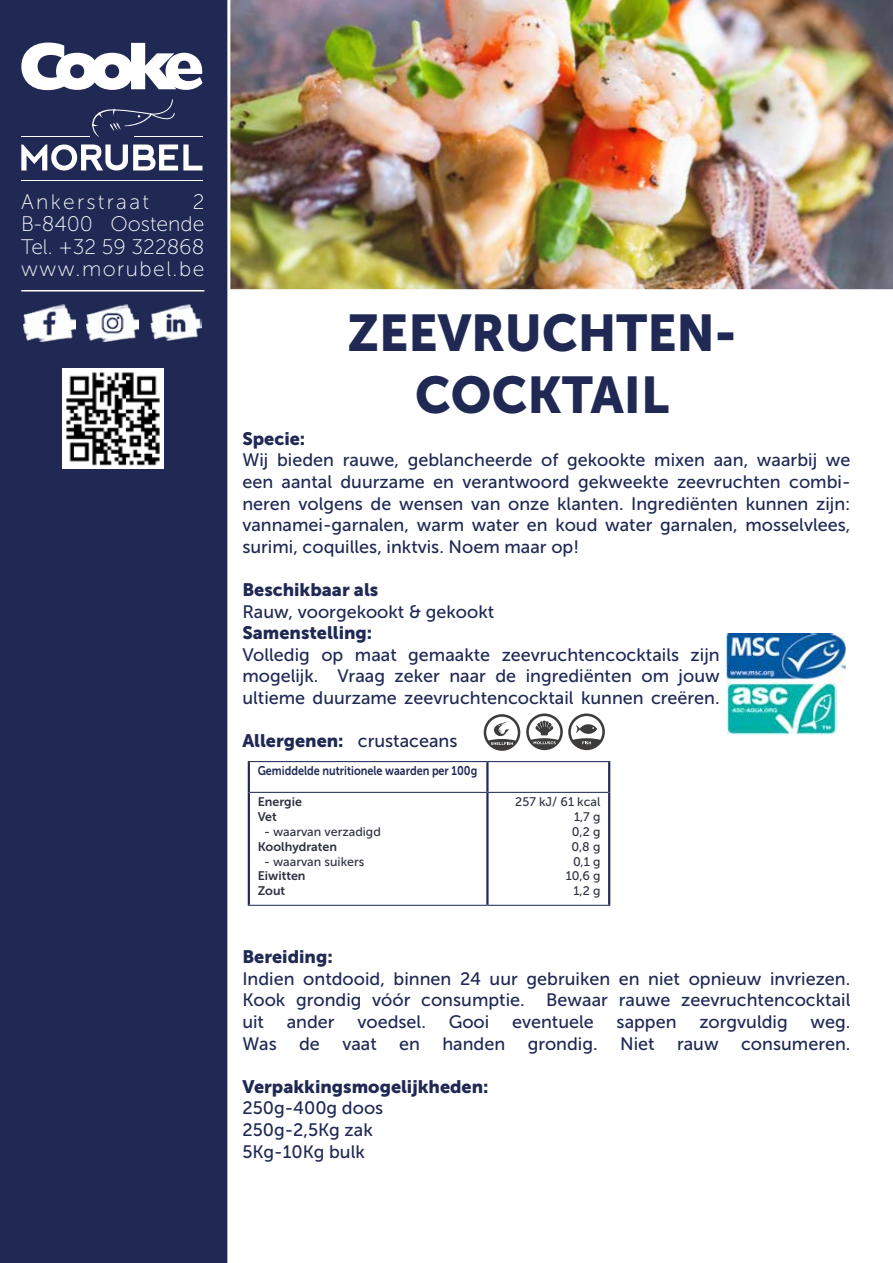
<style>
.page{position:relative;width:893px;height:1263px;background:#fff}
.page>*{position:absolute;margin:0;border:0;box-sizing:border-box;transform-origin:0 0}
.t1{font:51.3px/61.5px "Museo Sans 900";color:#1f2954;text-align:center}
.t2{font:21px/22.5px "Museo Sans 100";letter-spacing:.035em;color:#fff;text-align:justify}
.t3{font:21px "Museo Sans 100";letter-spacing:.11em;color:#fff}
.t4{font:18px/21.6px "Museo Sans 500";color:#1f2954;text-align:justify}
.t5{font:18px "Museo Sans 900";color:#1f2954}
.t6{font:12.6px "Museo Sans 700";color:#1f2954;scale:.86 1}
.t7{font:12.45px/15px "Museo Sans 500";color:#2e3142;text-align:right}
.t8{font:12.45px/15px "Museo Sans 700";color:#2e3142}
.s1{font-family:"Museo Sans 500"}
</style>
<div class="page">
<img style="left:230px;top:0;width:663px;height:289px">
<hr style="left:248px;top:761px;width:239px;height:1px;background:#1f2954">
<hr style="left:487px;top:761px;width:123px;height:1px;background:#1f2954">
<hr style="left:250px;top:792px;width:237px;height:1px;background:#1f2954">
<hr style="left:487px;top:792px;width:121px;height:1px;background:#1f2954">
<hr style="left:248px;top:762px;width:2px;height:30px;background:#1f2954">
<hr style="left:486px;top:762px;width:3px;height:30px;background:#1f2954">
<hr style="left:608px;top:762px;width:2px;height:30px;background:#1f2954">
<hr style="left:248px;top:792px;width:2px;height:113px;background:#1f2954">
<hr style="left:486px;top:793px;width:3px;height:112px;background:#1f2954">
<hr style="left:608px;top:792px;width:2px;height:113px;background:#1f2954">
<hr style="left:248px;top:905px;width:239px;height:1px;background:#1f2954">
<hr style="left:487px;top:905px;width:123px;height:1px;background:#1f2954">
<div style="left:484px;top:714px;width:36px;height:37px;background:#3d3c3b;border-radius:50%"></div>
<svg style="left:486px;top:717px;width:32px;height:28px"></svg>
<svg style="left:526px;top:713px;width:37px;height:37px"></svg>
<svg style="left:529px;top:716px;width:31px;height:28px"></svg>
<svg style="left:568px;top:713px;width:37px;height:37px"></svg>
<svg style="left:571px;top:716px;width:31px;height:28px"></svg>
<div style="left:0;top:0;width:228px;height:1263px;background:#1f2954"></div>
<img style="left:63px;top:368px;width:100px;height:101px">
<img style="left:24px;top:304px;width:51px;height:37px">
<img style="left:87px;top:304px;width:51px;height:37px">
<img style="left:150px;top:304px;width:51px;height:38px">
<hr style="left:21px;top:290px;width:183px;height:1px;background:#fff">
<svg style="left:21px;top:144px;width:181px;height:26px"></svg>
<hr style="left:21px;top:136px;width:69px;height:1px;background:#fff">
<hr style="left:134px;top:136px;width:69px;height:1px;background:#fff">
<hr style="left:21px;top:180px;width:182px;height:1px;background:#fff">
<svg style="left:89px;top:99px;width:86px;height:38px"></svg>
<svg style="left:21px;top:43px;width:182px;height:47px"></svg>
<img style="left:726px;top:682px;width:110px;height:53px">
<img style="left:726px;top:634px;width:119px;height:48px">
<p class="t2" style="left:21px;top:191px;width:185px;text-indent:171px">2<br>B-8400 Oostende Tel. +32 59 322868 www.morubel.be</p>
<p class="t3" style="left:21px;top:190px;width:129px">Ankerstraat</p>
<h1 class="t1" style="left:347px;top:302px;width:391px">ZEEVRUCHTEN-<br>COCKTAIL</h1>
<p class="t5" style="left:242px;top:428px;width:64px">Specie:</p>
<p class="t4" style="left:242px;top:449px;width:610px">Wij bieden rauwe, geblancheerde of gekookte mixen aan, waarbij we een aantal duurzame en verantwoord gekweekte zeevruchten combi&shy;neren volgens de wensen van onze klanten. Ingrediënten kunnen zijn: vannamei-garnalen, warm water en koud water garnalen, mosselvlees, surimi, coquilles, inktvis. Noem maar op!</p>
<p class="t5" style="left:242px;top:579px;width:137px">Beschikbaar als</p>
<p class="t4" style="left:242px;top:601px;width:253px">Rauw, voorgekookt &amp; gekookt</p>
<p class="t5" style="left:242px;top:623px;width:131px">Samenstelling:</p>
<p class="t4" style="left:242px;top:644px;width:479px">Volledig op maat gemaakte zeevruchtencocktails zijn mogelijk. Vraag zeker naar de ingrediënten om jouw ultieme duurzame zeevruchtencocktail kunnen creëren.</p>
<p class="t5" style="left:242px;top:731px;width:217px">Allergenen: <span class="s1">crustaceans</span></p>
<p class="t6" style="left:258px;top:764px;width:257px">Gemiddelde nutritionele waarden per 100g</p>
<p class="t8" style="left:258px;top:794px;width:46px">Energie<br>Vet</p>
<p class="t7" style="left:264px;top:824px;width:118px">- waarvan verzadigd</p>
<p class="t8" style="left:258px;top:839px;width:81px">Koolhydraten</p>
<p class="t7" style="left:264px;top:854px;width:102px">- waarvan suikers</p>
<p class="t8" style="left:258px;top:869px;width:49px">Eiwitten<br>Zout</p>
<p class="t7" style="left:515px;top:794px;width:87px">257 kJ/ 61 kcal<br>1,7 g<br>0,2 g<br>0,8 g<br>0,1 g<br>10,6 g<br>1,2 g</p>
<p class="t5" style="left:242px;top:947px;width:92px">Bereiding:</p>
<p class="t4" style="left:242px;top:968px;width:610px">Indien ontdooid, binnen 24 uur gebruiken en niet opnieuw invriezen.<br>Kook grondig vóór consumptie. Bewaar rauwe zeevruchtencocktail uit</p>
<p class="t4" style="left:287px;top:1011px;width:49px">ander</p>
<p class="t4" style="left:357px;top:1011px;width:70px">voedsel.</p>
<p class="t4" style="left:449px;top:1011px;width:42px">Gooi</p>
<p class="t4" style="left:512px;top:1011px;width:83px">eventuele</p>
<p class="t4" style="left:617px;top:1011px;width:62px">sappen</p>
<p class="t4" style="left:699px;top:1011px;width:90px">zorgvuldig</p>
<p class="t4" style="left:242px;top:1011px;width:610px;text-align:right">weg.<br>Was de vaat en handen grondig. Niet rauw consumeren.</p>
<p class="t5" style="left:242px;top:1076px;width:248px">Verpakkingsmogelijkheden:</p>
<p class="t4" style="left:242px;top:1097px;width:142px;text-align:left">250g-400g doos<br>250g-2,5Kg zak<br>5Kg-10Kg bulk</p>
</div>
